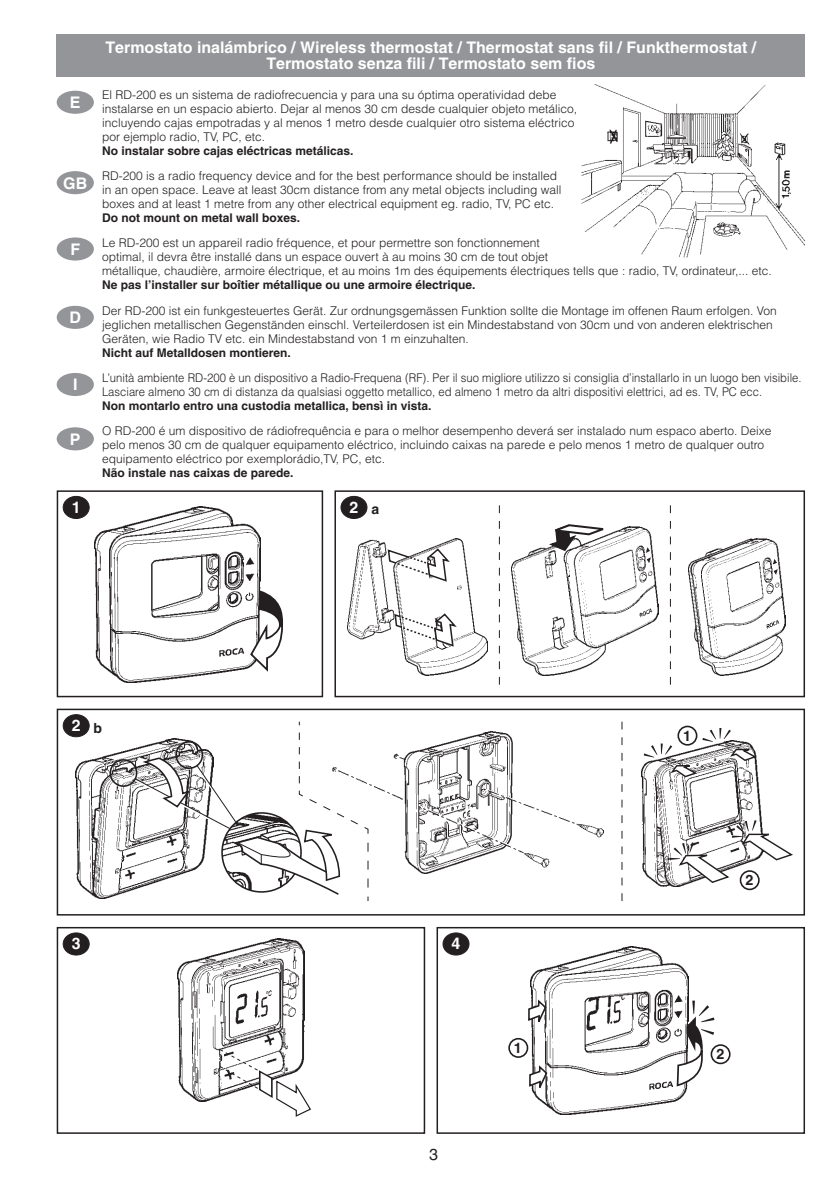
<style>
.page{position:relative;width:838px;height:1190px;background:#fff}
.page>*{position:absolute;margin:0;border:0;box-sizing:border-box;transform-origin:0 0}
.t1{font:700 16px/16px "Helvetica LT Std";color:#fff;text-align:center}
.t2{font:700 14.4px "Helvetica LT Std";color:#231f20}
.t3{font:700 14px "Helvetica LT Std";color:#231f20}
.t4{font:300 12px/14px "Helvetica LT Std";color:#231f20}
.t5{font:300 12px/14px "Helvetica LT Std";color:#231f20;scale:.94 1}
.t6{font:700 12px "Helvetica LT Std";color:#231f20}
</style>
<div class="page">
<div style="left:57px;top:34px;width:748px;height:43px;background:#939598"></div>
<img style="left:95px;top:506px;width:165px;height:177px">
<svg style="left:249px;top:589px;width:34px;height:85px"></svg>
<img style="left:530px;top:947px;width:158px;height:168px">
<svg style="left:676px;top:966px;width:38px;height:122px"></svg>
<svg style="left:528px;top:998px;width:19px;height:32px"></svg>
<svg style="left:529px;top:1064px;width:19px;height:32px"></svg>
<div style="left:508px;top:1038px;width:20px;height:20px;border:2px solid #231f20;border-radius:50%"></div>
<div style="left:711px;top:1044px;width:20px;height:20px;border:2px solid #231f20;border-radius:50%"></div>
<img style="left:369px;top:731px;width:235px;height:142px">
<img style="left:178px;top:939px;width:126px;height:162px">
<svg style="left:219px;top:1049px;width:92px;height:68px"></svg>
<div style="left:57px;top:91px;width:37px;height:23px;background:#939598;border-radius:50%"></div>
<div style="left:57px;top:171px;width:37px;height:23px;background:#939598;border-radius:50%"></div>
<div style="left:57px;top:237px;width:37px;height:24px;background:#939598;border-radius:50%"></div>
<div style="left:57px;top:306px;width:37px;height:23px;background:#939598;border-radius:50%"></div>
<div style="left:57px;top:373px;width:37px;height:23px;background:#939598;border-radius:50%"></div>
<div style="left:57px;top:427px;width:37px;height:23px;background:#939598;border-radius:50%"></div>
<div style="left:57px;top:490px;width:266px;height:207px;border:2px solid #231f20"></div>
<div style="left:63px;top:496px;width:26px;height:22px;background:#231f20;border-radius:50%"></div>
<div style="left:63px;top:496px;width:27px;height:23px;border:1px solid #231f20;border-radius:50%"></div>
<div style="left:57px;top:709px;width:748px;height:207px;border:2px solid #231f20"></div>
<div style="left:63px;top:715px;width:26px;height:22px;background:#231f20;border-radius:50%"></div>
<div style="left:63px;top:714px;width:27px;height:23px;border:1px solid #231f20;border-radius:50%"></div>
<div style="left:57px;top:927px;width:368px;height:207px;border:2px solid #231f20"></div>
<div style="left:63px;top:933px;width:26px;height:22px;background:#231f20;border-radius:50%"></div>
<div style="left:63px;top:932px;width:27px;height:24px;border:1px solid #231f20;border-radius:50%"></div>
<div style="left:334px;top:490px;width:471px;height:207px;border:2px solid #231f20"></div>
<div style="left:341px;top:496px;width:26px;height:22px;background:#231f20;border-radius:50%"></div>
<div style="left:340px;top:496px;width:27px;height:23px;border:1px solid #231f20;border-radius:50%"></div>
<div style="left:437px;top:927px;width:368px;height:207px;border:2px solid #231f20"></div>
<div style="left:443px;top:933px;width:26px;height:22px;background:#231f20;border-radius:50%"></div>
<div style="left:443px;top:932px;width:27px;height:24px;border:1px solid #231f20;border-radius:50%"></div>
<img style="left:581px;top:84px;width:224px;height:174px">
<img style="left:688px;top:538px;width:97px;height:137px">
<img style="left:348px;top:539px;width:140px;height:136px">
<svg style="left:387px;top:547px;width:65px;height:36px"></svg>
<svg style="left:394px;top:612px;width:65px;height:36px"></svg>
<img style="left:511px;top:527px;width:147px;height:148px">
<svg style="left:546px;top:524px;width:60px;height:28px"></svg>
<img style="left:76px;top:748px;width:57px;height:151px">
<div style="left:110px;top:759px;width:27px;height:28px;border:2px solid #231f20;border-radius:50%"></div>
<svg style="left:621px;top:722px;width:1px;height:179px"></svg>
<svg style="left:133px;top:721px;width:236px;height:180px"></svg>
<svg style="left:499px;top:505px;width:1px;height:180px"></svg>
<svg style="left:670px;top:505px;width:1px;height:180px"></svg>
<img style="left:641px;top:740px;width:121px;height:147px">
<svg style="left:644px;top:744px;width:28px;height:14px"></svg>
<svg style="left:702px;top:728px;width:29px;height:14px"></svg>
<svg style="left:728px;top:748px;width:32px;height:14px"></svg>
<svg style="left:669px;top:764px;width:31px;height:14px"></svg>
<svg style="left:669px;top:820px;width:124px;height:64px"></svg>
<div style="left:740px;top:870px;width:20px;height:20px;border:2px solid #231f20;border-radius:50%"></div>
<div style="left:677px;top:726px;width:20px;height:20px;border:2px solid #231f20;border-radius:50%"></div>
<h1 class="t1" style="left:70px;top:94px;width:12px">E</h1>
<h1 class="t1" style="left:63px;top:175px;width:25px">GB</h1>
<h1 class="t1" style="left:70px;top:241px;width:11px">F</h1>
<h1 class="t1" style="left:70px;top:309px;width:13px">D</h1>
<h1 class="t1" style="left:73px;top:376px;width:6px">I</h1>
<h1 class="t1" style="left:70px;top:431px;width:12px">P</h1>
<h1 class="t1" style="left:72px;top:499px;width:10px">1</h1>
<h1 class="t1" style="left:105px;top:39px;width:652px">Termostato inalámbrico / Wireless thermostat / Thermostat sans fil / Funkthermostat /<br>Termostato senza fili / Termostato sem fios</h1>
<p class="t4" style="left:102px;top:87px;width:477px">El RD-200 es un sistema de radiofrecuencia y para una su óptima operatividad debe instalarse en un espacio abierto. Dejar al menos 30 cm desde cualquier objeto metálico, incluyendo cajas empotradas y al menos 1 metro desde cualquier otro sistema eléctrico por ejemplo radio, TV, PC, etc.</p>
<p class="t6" style="left:102px;top:143px;width:253px">No instalar sobre cajas eléctricas metálicas.</p>
<p class="t4" style="left:102px;top:169px;width:461px">RD-200 is a radio frequency device and for the best performance should be installed in an open space. Leave at least 30cm distance from any metal objects including wall boxes and at least 1 metre from any other electrical equipment eg. radio, TV, PC etc.</p>
<p class="t6" style="left:102px;top:210px;width:200px">Do not mount on metal wall boxes.</p>
<p class="t4" style="left:102px;top:236px;width:671px">Le RD-200 est un appareil radio fréquence, et pour permettre son fonctionnement<br>optimal, il devra être installé dans un espace ouvert à au moins 30 cm de tout objet<br>métallique, chaudière, armoire électrique, et au moins 1m des équipements électriques tells que : radio, TV, ordinateur,... etc.</p>
<p class="t6" style="left:102px;top:278px;width:375px">Ne pas l’installer sur boîtier métallique ou une armoire électrique.</p>
<p class="t4" style="left:102px;top:303px;width:676px">Der RD-200 ist ein funkgesteuertes Gerät. Zur ordnungsgemässen Funktion sollte die Montage im offenen Raum erfolgen. Von jeglichen metallischen Gegenständen einschl. Verteilerdosen ist ein Mindestabstand von 30cm und von anderen elektrischen<br>Geräten, wie Radio TV etc. ein Mindestabstand von 1 m einzuhalten.</p>
<p class="t6" style="left:102px;top:345px;width:190px">Nicht auf Metalldosen montieren.</p>
<p class="t5" style="left:102px;top:371px;width:746px">L’unità ambiente RD-200 è un dispositivo a Radio-Frequena (RF). Per il suo migliore utilizzo si consiglia d’installarlo in un luogo ben visibile.<br>Lasciare almeno 30 cm di distanza da qualsiasi oggetto metallico, ed almeno 1 metro da altri dispositivi elettrici, ad es. TV, PC ecc.</p>
<p class="t6" style="left:102px;top:398px;width:331px">Non montarlo entro una custodia metallica, bensì in vista.</p>
<p class="t4" style="left:102px;top:424px;width:671px">O RD-200 é um dispositivo de rádiofrequência e para o melhor desempenho deverá ser instalado num espaco aberto. Deixe pelo menos 30 cm de qualquer equipamento eléctrico, incluindo caixas na parede e pelo menos 1 metro de qualquer outro equipamento eléctrico por exemplorádio,TV, PC, etc.</p>
<p class="t6" style="left:102px;top:466px;width:193px">Não instale nas caixas de parede.</p>
<h1 class="t1" style="left:350px;top:499px;width:10px">2</h1>
<p class="t3" style="left:371px;top:500px;width:9px">a</p>
<h1 class="t1" style="left:72px;top:717px;width:10px">2</h1>
<p class="t3" style="left:94px;top:719px;width:10px">b</p>
<h1 class="t1" style="left:72px;top:935px;width:10px">3</h1>
<h1 class="t1" style="left:452px;top:935px;width:10px">4</h1>
<p class="t2" style="left:514px;top:1039px;width:10px">1</p>
<p class="t2" style="left:683px;top:727px;width:10px">1</p>
<p class="t2" style="left:746px;top:871px;width:10px">2</p>
<p class="t2" style="left:716px;top:1045px;width:10px">2</p>
</div>
